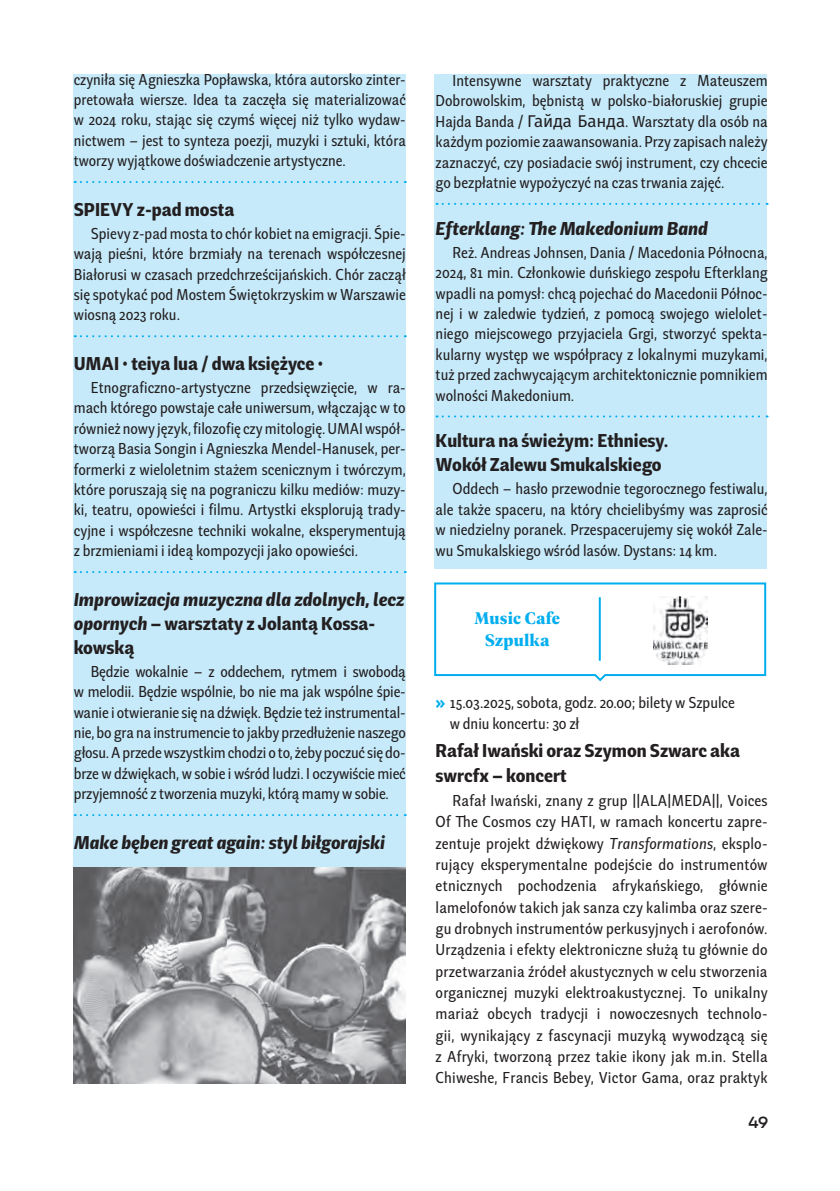
<style>
.page{position:relative;width:840px;height:1191px;background:#fff}
.page>*{position:absolute;margin:0;border:0;box-sizing:border-box;transform-origin:0 0}
.t1{font:italic 700 20px/24px "Geller Sans Condensed";color:#231f20}
.t2{font:700 20px/24px "Geller Sans Condensed";color:#231f20}
.t3{font:700 18px/21.6px "Geller Headline";letter-spacing:.01em;color:#00aeef;text-align:center}
.t4{font:17px/20.4px "Geller Sans Condensed";color:#231f20;text-align:justify}
.t5{font:500 16px "TT Firs Neue";color:#231f20}
.s1{font-style:normal}
.s2{font-family:"Fira Sans"}
.s3{font-family:"TT Firs Neue";font-weight:700;font-size:16px;color:#00aeef}
.s4{font-style:italic}
</style>
<div class="page">
<div style="left:434px;top:74px;width:331px;height:495px;background:#c6eafa"></div>
<div style="left:74px;top:75px;width:331px;height:1009px;background:#c6eafa"></div>
<svg style="left:75px;top:181px;width:330px;height:2px"></svg>
<svg style="left:75px;top:335px;width:330px;height:2px"></svg>
<svg style="left:75px;top:571px;width:330px;height:2px"></svg>
<svg style="left:75px;top:814px;width:330px;height:2px"></svg>
<svg style="left:436px;top:203px;width:331px;height:2px"></svg>
<svg style="left:436px;top:415px;width:331px;height:2px"></svg>
<svg style="left:434px;top:582px;width:332px;height:100px"></svg>
<hr style="left:598px;top:597px;width:2px;height:64px;background:#00aeef">
<img style="left:653px;top:596px;width:54px;height:68px">
<img style="left:74px;top:867px;width:331px;height:216px">
<p class="t4" style="left:74px;top:68px;width:333px">czyniła się Agnieszka Popławska, która autorsko zinter&shy;pretowała wiersze. Idea ta zaczęła się materializować w 2024 roku, stając się czymś więcej niż tylko wydaw&shy;nictwem – jest to synteza poezji, muzyki i sztuki, która tworzy wyjątkowe doświadczenie artystyczne.</p>
<p class="t2" style="left:74px;top:196px;width:162px">SPIEVY z-pad mosta</p>
<p class="t4" style="left:74px;top:222px;width:333px;text-indent:17px">Spievy z-pad mosta to chór kobiet na emigracji. Śpie&shy;wają pieśni, które brzmiały na terenach współczesnej Białorusi w czasach przedchrześcijańskich. Chór zaczął się spotykać pod Mostem Świętokrzyskim w Warszawie wiosną 2023 roku.</p>
<p class="t2" style="left:74px;top:350px;width:251px">UMAI • teiya lua / dwa księżyce •</p>
<p class="t4" style="left:74px;top:377px;width:333px;text-indent:17px">Etnograficzno-artystyczne przedsięwzięcie, w ra&shy;mach którego powstaje całe uniwersum, włączając w to również nowy język, filozofię czy mitologię. UMAI współ&shy;tworzą Basia Songin i Agnieszka Mendel-Hanusek, per&shy;formerki z wieloletnim stażem scenicznym i twórczym, które poruszają się na pograniczu kilku mediów: muzy&shy;ki, teatru, opowieści i filmu. Artystki eksplorują trady&shy;cyjne i współczesne techniki wokalne, eksperymentują z brzmieniami i ideą kompozycji jako opowieści.</p>
<p class="t1" style="left:74px;top:586px;width:332px">Improwizacja muzyczna dla zdolnych, lecz opornych <span class="s1">– warsztaty z Jolantą Kossa&shy;kowską</span></p>
<p class="t4" style="left:74px;top:660px;width:333px;text-indent:17px">Będzie wokalnie – z oddechem, rytmem i swobodą w melodii. Będzie wspólnie, bo nie ma jak wspólne śpie&shy;wanie i otwieranie się na dźwięk. Będzie też instrumental&shy;nie, bo gra na instrumencie to jakby przedłużenie naszego głosu. A przede wszystkim chodzi o to, żeby poczuć się do&shy;brze w dźwiękach, w sobie i wśród ludzi. I oczywiście mieć przyjemność z tworzenia muzyki, którą mamy w sobie.</p>
<p class="t1" style="left:74px;top:829px;width:312px">Make bęben great again: styl biłgorajski</p>
<p class="t4" style="left:435px;top:70px;width:333px;text-indent:17px">Intensywne warsztaty praktyczne z Mateuszem Dobrowolskim, bębnistą w polsko-białoruskiej grupie Hajda Banda / <span class="s2">Гайда Банда</span>. Warsztaty dla osób na każdym poziomie zaawansowania. Przy zapisach należy zaznaczyć, czy posiadacie swój instrument, czy chcecie go bezpłatnie wypożyczyć na czas trwania zajęć.</p>
<p class="t1" style="left:435px;top:215px;width:274px">Efterklang: The Makedonium Band</p>
<p class="t4" style="left:435px;top:241px;width:333px;text-indent:17px">Reż. Andreas Johnsen, Dania / Macedonia Północna, 2024, 81 min. Członkowie duńskiego zespołu Efterklang wpadli na pomysł: chcą pojechać do Macedonii Północ&shy;nej i w zaledwie tydzień, z pomocą swojego wielolet&shy;niego miejscowego przyjaciela Grgi, stworzyć spekta&shy;kularny występ we współpracy z lokalnymi muzykami, tuż przed zachwycającym architektonicznie pomnikiem wolności Makedonium.</p>
<p class="t2" style="left:435px;top:427px;width:234px">Kultura na świeżym: Ethniesy.<br>Wokół Zalewu Smukalskiego</p>
<p class="t4" style="left:435px;top:478px;width:333px;text-indent:17px">Oddech – hasło przewodnie tegorocznego festiwalu, ale także spaceru, na który chcielibyśmy was zaprosić w niedzielny poranek. Przespacerujemy się wokół Zale&shy;wu Smukalskiego wśród lasów. Dystans: 14 km.</p>
<p class="t3" style="left:474px;top:607px;width:87px">Music Cafe<br>Szpulka</p>
<p class="t4" style="left:449px;top:691px;width:286px;line-height:21.4px;text-indent:-14px"><span class="s3">»</span> 15.03.2025, sobota, godz. 20.00; bilety w Szpulce w dniu koncertu: 30 zł</p>
<p class="t2" style="left:435px;top:736px;width:306px;line-height:25px">Rafał Iwański oraz Szymon Szwarc aka swrcfx – koncert</p>
<p class="t4" style="left:435px;top:789px;width:333px;line-height:21.4px;text-indent:17px">Rafał Iwański, znany z grup ||ALA|MEDA||, Voices Of The Cosmos czy HATI, w ramach koncertu zapre&shy;zentuje projekt dźwiękowy <span class="s4">Transformations</span>, eksplo&shy;rujący eksperymentalne podejście do instrumentów etnicznych pochodzenia afrykańskiego, głównie lamelofonów takich jak sanza czy kalimba oraz szere&shy;gu drobnych instrumentów perkusyjnych i aerofonów.<br>Urządzenia i efekty elektroniczne służą tu głównie do przetwarzania źródeł akustycznych w celu stworzenia organicznej muzyki elektroakustycznej. To unikalny mariaż obcych tradycji i nowoczesnych technolo&shy;gii, wynikający z fascynacji muzyką wywodzącą się z Afryki, tworzoną przez takie ikony jak m.in. Stella Chiweshe, Francis Bebey, Victor Gama, oraz praktyk</p>
<p class="t5" style="left:748px;top:1111px;width:22px">49</p>
</div>
